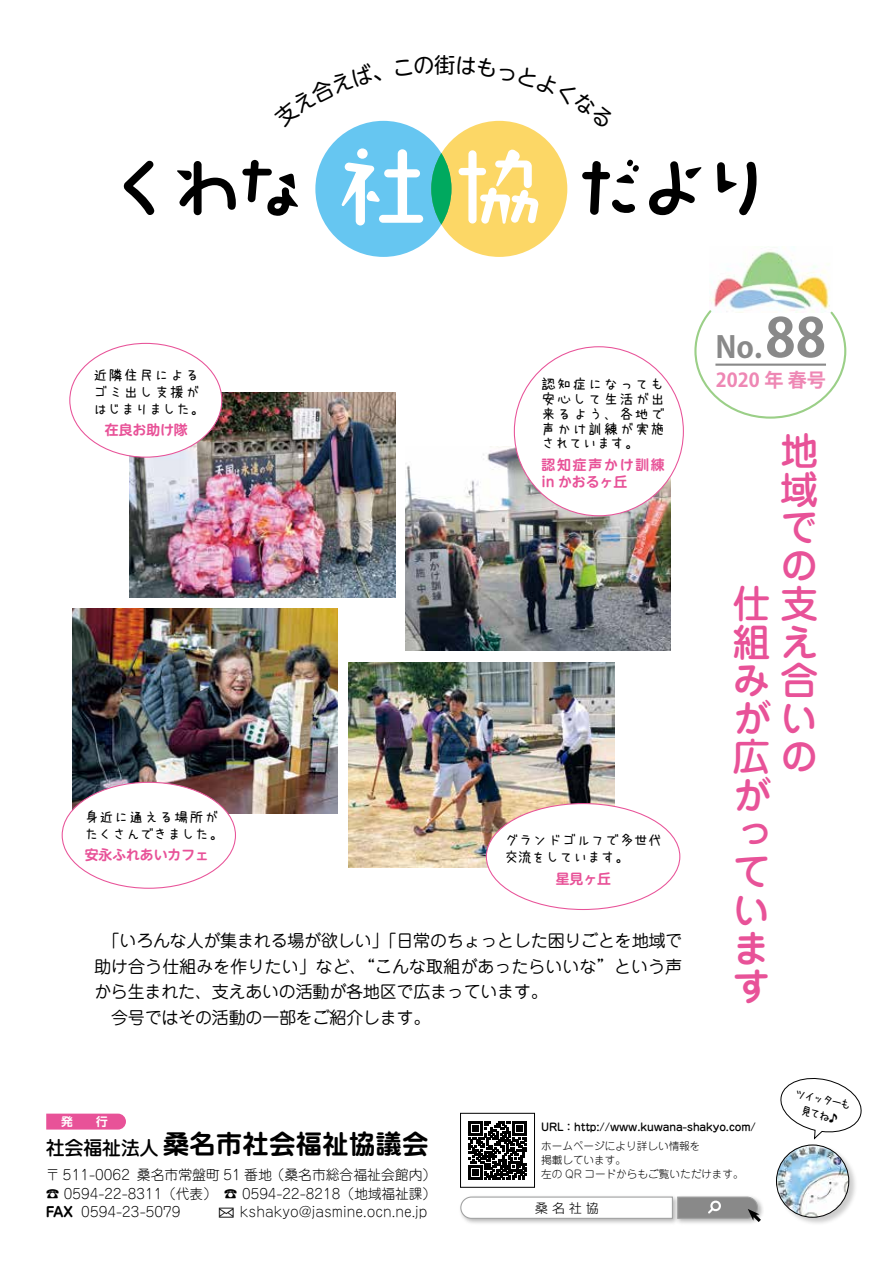
<style>
.page{position:relative;width:893px;height:1263px;background:#fff}
.page>*{position:absolute;margin:0;border:0;box-sizing:border-box;transform-origin:0 0}
.t1{font:500 85.05px "Takarhythm Min";color:#fff}
.t2{font:700 63.75px "Takarhythm Min De";color:#000}
.t3{font:700 53.1px "Koz Go Pr 6 N";color:#898989}
.t4{font:500 38.25px "Jun 34 Pro";color:#e85298}
.t5{font:700 29.7px "Koz Go Pr 6 N";color:#898989}
.t6{font:700 26.55px "Jun 501 Pro";color:#000}
.t7{font:21.3px "UD Shin M Go Pr 6 N";color:#000}
.t8{font:700 19.2px "Koz Go Pr 6 N";color:#ee87b4}
.t9{font:500 19.2px "Jun 34 Pro";letter-spacing:-.02em;color:#000}
.t10{font:16.95px "Jun 201 Pro";letter-spacing:-.01em;color:#000}
.t11{font:300 13.8px "Jun 101 Pro";color:#000}
.t12{font:13.8px/14.9px "uzura font";letter-spacing:.085em;color:#000;text-align:justify}
.t13{font:13.8px/17px "uzura font";letter-spacing:.105em;color:#000}
.t14{font:13.8px/17px "uzura font";letter-spacing:.045em;color:#000}
.t15{font:700 13.8px "UD Shin M Go Pr 6 N De";color:#e85298}
.t16{font:13.8px/17px "uzura font";letter-spacing:.04em;color:#000}
.t17{font:700 13.8px/17px "UD Shin M Go Pr 6 N De";letter-spacing:.13em;color:#e85298}
.t18{font:700 13.8px "Jun 501 Pro";color:#000}
.t19{font:300 12.75px "Shin Go Pr 6 N";color:#000}
.t20{font:11.7px/15.9px "uzura font";color:#000}
.t21{font:700 11.7px "Shin Go Pr 6 N De";color:#fff}
.t22{font:300 10.65px/13.8px "Jun 101 Pro";color:#000}
.t23{font:500 10.65px "Jun 34 Pro";letter-spacing:-.01em;color:#000}
.s1{font-size:29.7px}
.s2{font-family:"Meiryo";font-weight:400;font-size:18px}
</style>
<div class="page">
<div style="left:315px;top:121px;width:136px;height:136px;background:#66c6f1;border-radius:50%"></div>
<div style="left:431px;top:121px;width:136px;height:136px;background:#fcd766;border-radius:50%"></div>
<svg style="left:431px;top:153px;width:20px;height:71px"></svg>
<svg style="left:468px;top:1121px;width:59px;height:58px"></svg>
<div style="left:460px;top:1113px;width:75px;height:74px;border:1px solid #000"></div>
<div style="left:458px;top:1194px;width:222px;height:31px;background:#fafafa"></div>
<div style="left:675px;top:1194px;width:89px;height:31px;background:#fafafa"></div>
<svg style="left:460px;top:1196px;width:302px;height:27px"></svg>
<svg style="left:46px;top:1113px;width:80px;height:16px"></svg>
<img style="left:712px;top:251px;width:118px;height:58px">
<svg style="left:694px;top:309px;width:153px;height:110px"></svg>
<div style="left:776px;top:1144px;width:82px;height:82px;background:#000;opacity:.2"></div>
<img style="left:776px;top:1145px;width:73px;height:72px;border-radius:36px">
<div style="left:776px;top:1145px;width:73px;height:72px;border:1px solid #000;border-radius:50%"></div>
<img style="left:130px;top:392px;width:265px;height:205px">
<img style="left:405px;top:446px;width:266px;height:205px">
<img style="left:72px;top:608px;width:266px;height:205px">
<img style="left:349px;top:662px;width:265px;height:205px">
<div style="left:70px;top:343px;width:152px;height:114px;background:#fff;border-radius:50%"></div>
<div style="left:514px;top:347px;width:169px;height:169px;background:#fff;border-radius:50%"></div>
<div style="left:62px;top:782px;width:173px;height:106px;background:#fff;border-radius:50%"></div>
<div style="left:486px;top:803px;width:194px;height:106px;background:#fff;border-radius:50%"></div>
<svg style="left:467px;top:120px;width:64px;height:9px"></svg>
<svg style="left:780px;top:1078px;width:82px;height:61px"></svg>
<h2 class="t2" style="left:111px;top:151px;width:193px">くわな</h2>
<p class="t7" style="left:434px;top:47px;width:23px">街</p>
<h1 class="t1" style="left:341px;top:137px;width:202px">社協</h1>
<h2 class="t2" style="left:578px;top:151px;width:193px">だより</h2>
<h3 class="t3" style="left:754px;top:308px;width:73px"><span class="s1">.</span>88</h3>
<h3 class="t5" style="left:715px;top:330px;width:40px">No</h3>
<p class="t13" style="left:94px;top:366px;width:112px">近隣住民によるゴミ出し支援がはじまりました。</p>
<p class="t15" style="left:105px;top:418px;width:84px">在良お助け隊</p>
<p class="t16" style="left:85px;top:808px;width:140px">身近に通える場所がたくさんできました。</p>
<p class="t15" style="left:85px;top:843px;width:126px">安永ふれあいカフェ</p>
<p class="t12" style="left:541px;top:377px;width:125px">認知症になっても安心して生活が出来るよう、各地で声かけ訓練が実施されています。</p>
<p class="t17" style="left:541px;top:455px;width:125px">認知症声かけ訓練in かおるヶ丘</p>
<p class="t14" style="left:504px;top:832px;width:159px">グランドゴルフで多世代交流をしています。</p>
<p class="t15" style="left:556px;top:867px;width:57px">星見ヶ丘</p>
<p class="t10" style="left:103px;top:927px;width:581px">「いろんな人が集まれる場が欲しい」「日常のちょっとした困りごとを地域で</p>
<p class="t10" style="left:94px;top:953px;width:589px">助け合う仕組みを作りたい」など、“こんな取組があったらいいな”という声</p>
<p class="t10" style="left:94px;top:978px;width:455px">から生まれた、支えあいの活動が各地区で広まっています。</p>
<p class="t10" style="left:111px;top:1004px;width:321px">今号ではその活動の一部をご紹介します。</p>
<p class="t8" style="left:716px;top:369px;width:112px">2020 年春号</p>
<h3 class="t4" style="left:780px;top:420px;width:38px">地</h3>
<h3 class="t4" style="left:780px;top:459px;width:38px">域</h3>
<h3 class="t4" style="left:780px;top:497px;width:37px">で</h3>
<h3 class="t4" style="left:780px;top:535px;width:37px">の</h3>
<h3 class="t4" style="left:732px;top:573px;width:86px">仕支</h3>
<h3 class="t4" style="left:732px;top:612px;width:85px">組え</h3>
<h3 class="t4" style="left:732px;top:650px;width:86px">み合</h3>
<h3 class="t4" style="left:732px;top:688px;width:84px">がい</h3>
<h3 class="t4" style="left:732px;top:727px;width:84px">広の</h3>
<h3 class="t4" style="left:732px;top:765px;width:40px">が</h3>
<h3 class="t4" style="left:732px;top:803px;width:37px">っ</h3>
<h3 class="t4" style="left:732px;top:841px;width:37px">て</h3>
<h3 class="t4" style="left:732px;top:880px;width:36px">い</h3>
<h3 class="t4" style="left:732px;top:918px;width:34px">ま</h3>
<h3 class="t4" style="left:732px;top:956px;width:37px">す</h3>
<p class="t21" style="left:61px;top:1112px;width:48px">発　　行</p>
<h3 class="t6" style="left:163px;top:1123px;width:267px">桑名市社会福祉協議会</h3>
<p class="t9" style="left:46px;top:1132px;width:114px">社会福祉法人</p>
<p class="t11" style="left:137px;top:1164px;width:301px">桑名市常盤町 51 番地（桑名市総合福祉会館内(</p>
<p class="t11" style="left:46px;top:1164px;width:86px">〒 511-0062</p>
<p class="t11" style="left:46px;top:1183px;width:392px">☎ 0594-22-8311（代表）　☎ 0594-22-8218（地域福祉課(</p>
<p class="t11" style="left:81px;top:1201px;width:348px">0594-23-5079　　 <span class="s2">✉</span> kshakyo@jasmine.ocn.ne j p.</p>
<p class="t18" style="left:46px;top:1201px;width:29px">FAX</p>
<p class="t23" style="left:541px;top:1118px;width:216px">URL：http://www.kuwana-shakyo.com/</p>
<p class="t22" style="left:541px;top:1138px;width:204px">ホームページにより詳しい情報を<br>掲載しています。<br>左の QR コードからもご覧いただけます。</p>
<p class="t19" style="left:535px;top:1197px;width:65px">桑名社協</p>
<p class="t20" style="left:833px;top:1093px;width:23px;text-indent:-37px;rotate:13deg">ツイッターも♪</p>
</div>
